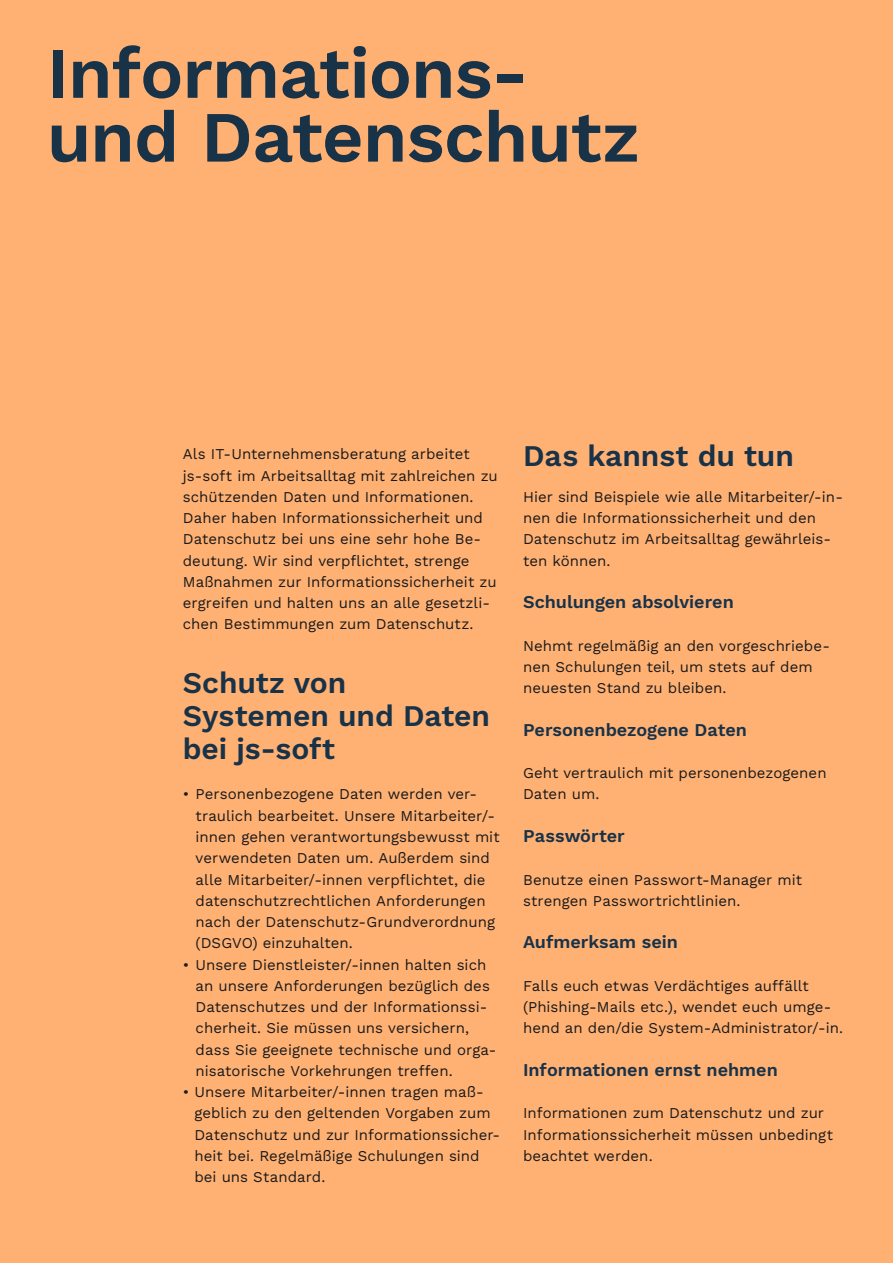
<style>
.page{position:relative;width:893px;height:1263px;background:#ffb174}
.page>*{position:absolute;margin:0;border:0;box-sizing:border-box;transform-origin:0 0}
.t1{font:600 72px/63.8px "Work Sans";letter-spacing:-.015em;color:#183248}
.t2{font:600 30px/33px "Work Sans";letter-spacing:-.005em;color:#183248}
.t3{font:600 18px "Work Sans";color:#183248}
.t4{font:15px/21.3px "Work Sans";letter-spacing:.005em;color:#1a1a1a}
</style>
<div class="page">
<h1 class="t1" style="left:47px;top:47px;width:594px">Informations&shy;und Datenschutz</h1>
<p class="t4" style="left:183px;top:443px;width:316px">Als IT-Unternehmensberatung arbeitet js-soft im Arbeitsalltag mit zahlreichen zu schützenden Daten und Informationen.<br>Daher haben Informationssicherheit und Datenschutz bei uns eine sehr hohe Be&shy;deutung. Wir sind verpflichtet, strenge Maßnahmen zur Informationssicherheit zu ergreifen und halten uns an alle gesetzli&shy;chen Bestimmungen zum Datenschutz.</p>
<h2 class="t2" style="left:183px;top:669px;width:309px">Schutz von<br>Systemen und Daten bei js-soft</h2>
<p class="t4" style="left:196px;top:785px;width:306px;text-indent:-13px">• Personenbezogene Daten werden ver&shy;traulich bearbeitet. Unsere Mitarbeiter/- innen gehen verantwortungsbewusst mit verwendeten Daten um. Außerdem sind alle Mitarbeiter/-innen verpflichtet, die datenschutzrechtlichen Anforderungen nach der Datenschutz-Grundverordnung (DSGVO) einzuhalten.</p>
<p class="t4" style="left:196px;top:955px;width:302px;text-indent:-13px">• Unsere Dienstleister/-innen halten sich an unsere Anforderungen bezüglich des Datenschutzes und der Informationssi&shy;cherheit. Sie müssen uns versichern, dass Sie geeignete technische und orga&shy;nisatorische Vorkehrungen treffen.</p>
<p class="t4" style="left:194px;top:1082px;width:307px;text-indent:-12px">• Unsere Mitarbeiter/-innen tragen maß&shy;geblich zu den geltenden Vorgaben zum Datenschutz und zur Informationssicher&shy;heit bei. Regelmäßige Schulungen sind bei uns Standard.</p>
<h2 class="t2" style="left:523px;top:442px;width:272px">Das kannst du tun</h2>
<p class="t4" style="left:523px;top:487px;width:321px">Hier sind Beispiele wie alle Mitarbeiter/-in&shy;nen die Informationssicherheit und den Datenschutz im Arbeitsalltag gewährleis&shy;ten können.</p>
<p class="t3" style="left:523px;top:595px;width:212px">Schulungen absolvieren</p>
<p class="t4" style="left:523px;top:636px;width:308px">Nehmt regelmäßig an den vorgeschriebe&shy;nen Schulungen teil, um stets auf dem neuesten Stand zu bleiben.</p>
<p class="t3" style="left:523px;top:722px;width:225px">Personenbezogene Daten</p>
<p class="t4" style="left:523px;top:763px;width:305px">Geht vertraulich mit personenbezogenen<br>Daten um.</p>
<p class="t3" style="left:523px;top:829px;width:103px">Passwörter</p>
<p class="t4" style="left:523px;top:870px;width:281px">Benutze einen Passwort-Manager mit strengen Passwortrichtlinien.</p>
<p class="t3" style="left:523px;top:935px;width:156px">Aufmerksam sein</p>
<p class="t4" style="left:523px;top:974px;width:322px">Falls euch etwas Verdächtiges auffällt (Phishing-Mails etc.), wendet euch umge&shy;hend an den/die System-Administrator/-in.</p>
<p class="t3" style="left:523px;top:1063px;width:256px">Informationen ernst nehmen</p>
<p class="t4" style="left:523px;top:1104px;width:312px">Informationen zum Datenschutz und zur<br>Informationssicherheit müssen unbedingt beachtet werden.</p>
</div>
